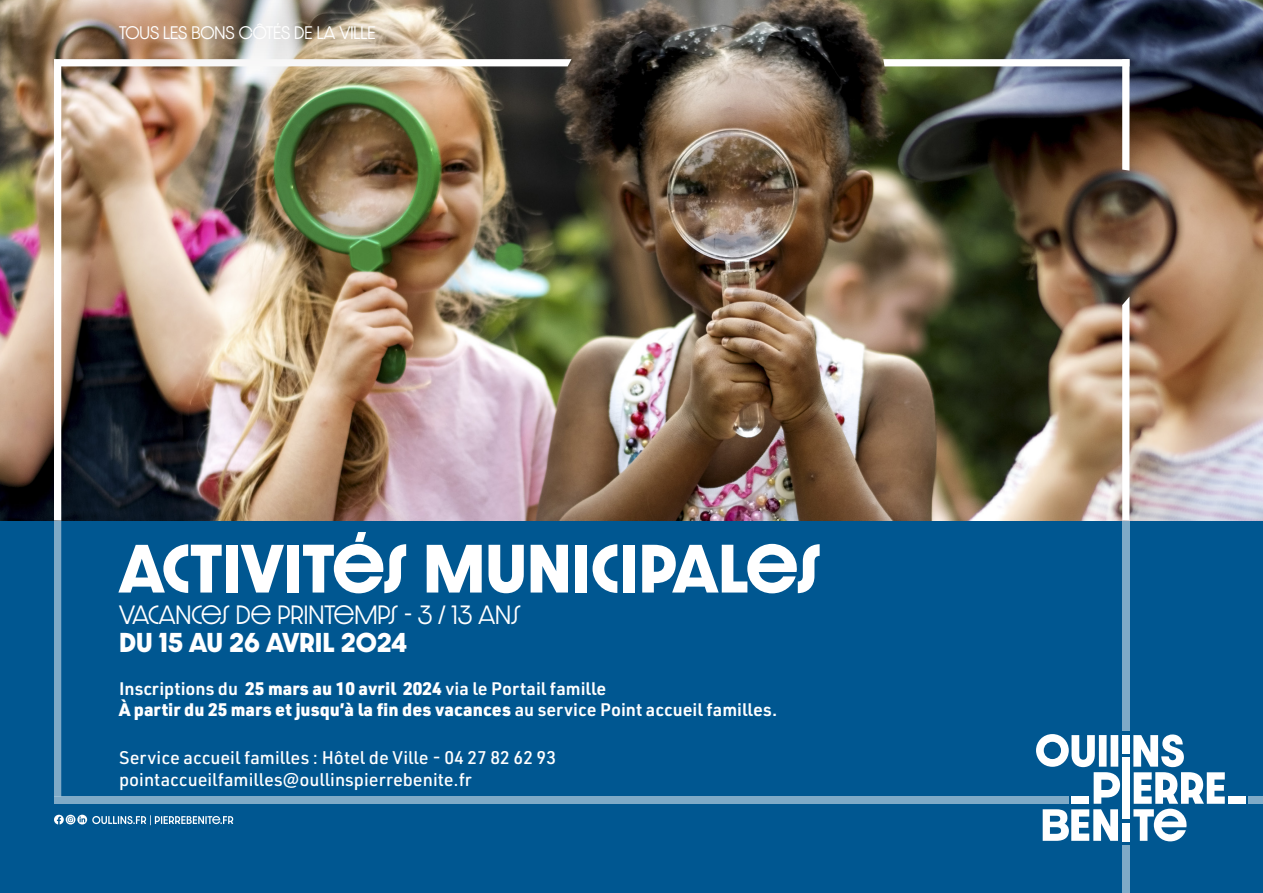
<style>
.page{position:relative;width:1263px;height:893px;background:#fff}
.page>*{position:absolute;margin:0;border:0;box-sizing:border-box;transform-origin:0 0}
.t1{font:700 57.9px "Dazzle Unicase";color:#fff}
.t2{font:700 23.25px "Dazzle Unicase";color:#fff}
.t3{font:300 22.5px "Dazzle Unicase";color:#fff}
.t4{font:500 18px "URWDIN";color:#fff}
.t5{font:900 17.85px "URWDIN";color:#fff}
.t6{font:600 17.85px "URWDIN";color:#fff}
.t7{font:300 15.45px "Dazzle Unicase";color:#fff}
.s1{font-weight:900}
.s2{font-weight:600}
</style>
<div class="page">
<div style="left:0;top:520px;width:1263px;height:373px;background:#005791"></div>
<img style="left:0;top:0;width:1263px;height:520px">
<div style="left:1122px;top:757px;width:7px;height:62px;background:#fff"></div>
<div style="left:54px;top:796px;width:1014px;height:8px;background:#7faac7"></div>
<svg style="left:54px;top:59px;width:517px;height:7px"></svg>
<div style="left:1227px;top:796px;width:18px;height:8px;background:#fff"></div>
<div style="left:1248px;top:796px;width:15px;height:8px;background:#7faac7"></div>
<div style="left:1122px;top:823px;width:7px;height:18px;background:#fff"></div>
<div style="left:1122px;top:735px;width:7px;height:19px;background:#fff"></div>
<div style="left:1122px;top:845px;width:7px;height:48px;background:#7faac7"></div>
<div style="left:1122px;top:520px;width:7px;height:210px;background:#7faac7"></div>
<svg style="left:1122px;top:297px;width:7px;height:223px"></svg>
<svg style="left:883px;top:59px;width:246px;height:112px;background:#4e4f4a"></svg>
<div style="left:54px;top:520px;width:7px;height:276px;background:#7faac7"></div>
<div style="left:54px;top:60px;width:7px;height:460px;background:#fff"></div>
<svg style="left:1036px;top:734px;width:84px;height:107px"></svg>
<svg style="left:1133px;top:734px;width:92px;height:107px"></svg>
<svg style="left:54px;top:815px;width:179px;height:10px"></svg>
<img style="left:85px;top:0;width:337px;height:86px">
<p class="t7" style="left:119px;top:21px;width:258px">TOUS LES BONS CÔTÉS DE LA VILLE</p>
<p class="t1" style="left:119px;top:524px;width:703px">ACTIVITÉS MUNICIPALES</p>
<p class="t3" style="left:119px;top:598px;width:403px">VACANCES DE PRINTEMPS - 3 / 13 ANS</p>
<p class="t2" style="left:119px;top:624px;width:290px">DU 15 AU 26 AVRIL 2024</p>
<p class="t6" style="left:119px;top:676px;width:489px">Inscriptions du <span class="s1">25 mars au 10 avril 2024</span> via le Portail famille</p>
<p class="t5" style="left:119px;top:697px;width:660px">À partir du 25 mars et jusqu’à la fin des vacances <span class="s2">au service Point accueil familles.</span></p>
<p class="t4" style="left:119px;top:746px;width:438px">Service accueil familles : Hôtel de Ville - 04 27 82 62 93</p>
<p class="t4" style="left:119px;top:767px;width:354px">pointaccueilfamilles@oullinspierrebenite.fr</p>
</div>
